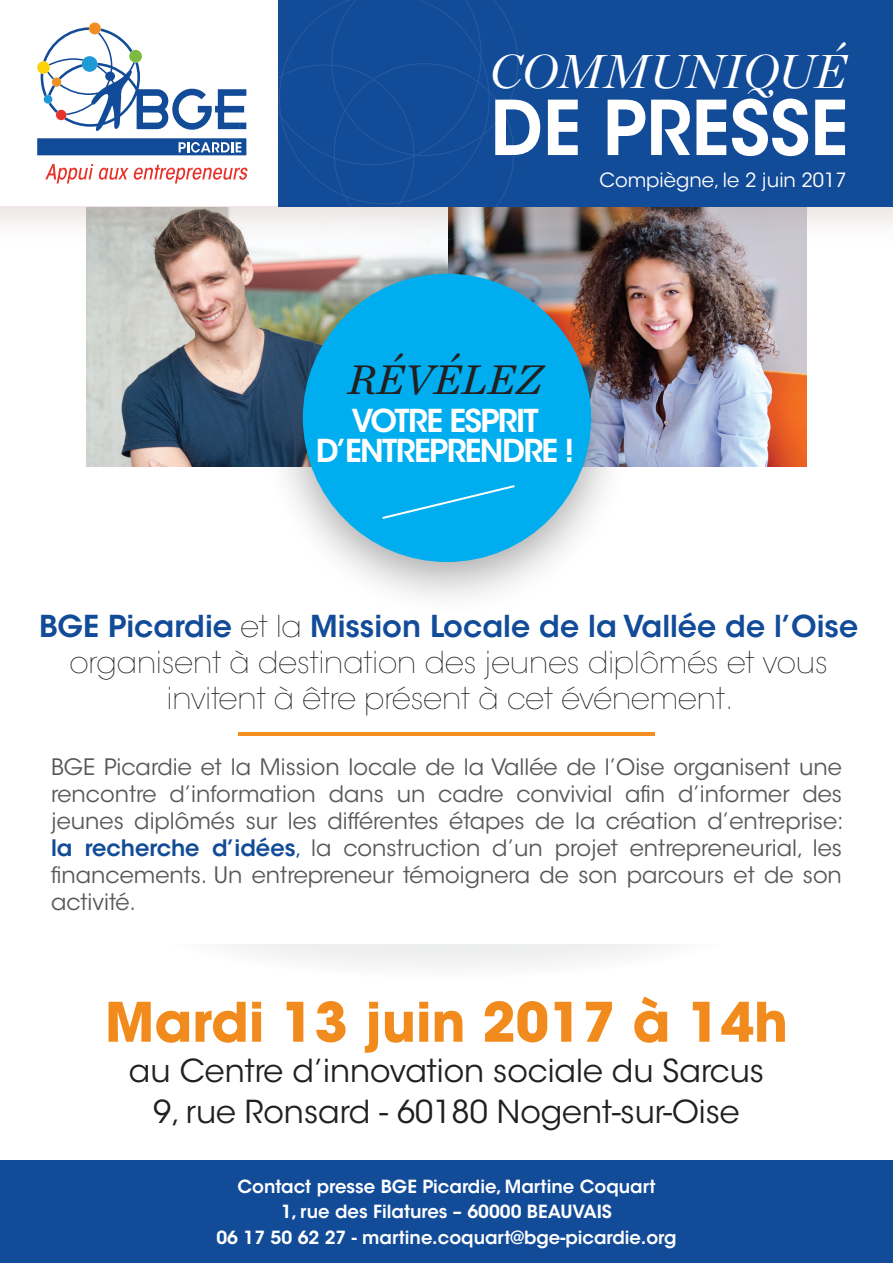
<style>
.page{position:relative;width:893px;height:1263px;background:#fff}
.page>*{position:absolute;margin:0;border:0;box-sizing:border-box;transform-origin:0 0}
.t1{font:600 74.85px "ITC Avant Garde Std";color:#fff;scale:.96 1}
.t2{font:700 54px "ITC Avant Garde Std";color:#f28b1d}
.t3{font:italic 47.25px "Chronicle Display";color:#fff}
.t4{font:italic 43.35px "Chronicle Text G1";color:#231f20}
.t5{font:31.5px/40.5px "ITC Avant Garde Std";color:#231f20;text-align:center}
.t6{font:600 31.35px/30.8px "ITC Avant Garde Std";letter-spacing:-.05em;color:#fff;text-align:center}
.t7{font:200 30px/36px "ITC Avant Garde Std";color:#231f20;text-align:center}
.t8{font:22.5px/27px "ITC Avant Garde Std";color:#57585a;text-align:justify}
.t9{font:19.5px "ITC Avant Garde Std";color:#fff}
.t10{font:600 18px/25.5px "ITC Avant Garde Std";color:#fff;text-align:center}
.s1{font-weight:600;color:#124b98}
.s2{color:#124b98}
</style>
<div class="page">
<img style="left:633px;top:246px;width:173px;height:221px">
<img style="left:86px;top:246px;width:175px;height:221px">
<div style="left:261px;top:244px;width:372px;height:373px;background:#231f20;opacity:.4"></div>
<div style="left:303px;top:274px;width:288px;height:288px;background:#00aeef;border-radius:50%"></div>
<svg style="left:382px;top:485px;width:133px;height:34px"></svg>
<div style="left:144px;top:864px;width:605px;height:115px;background:#f5f5f5;border-radius:50%"></div>
<div style="left:11px;top:828px;width:871px;height:116px;background:#fff"></div>
<div style="left:0;top:0;width:893px;height:246px;background:#b69890;opacity:.3"></div>
<div style="left:0;top:0;width:893px;height:205px;background:#fff"></div>
<svg style="left:45px;top:164px;width:203px;height:19px"></svg>
<svg style="left:41px;top:27px;width:205px;height:104px"></svg>
<div style="left:52px;top:77px;width:9px;height:10px;background:#f28d20;border-radius:50%"></div>
<div style="left:44px;top:95px;width:8px;height:9px;background:#1e9bd7;border-radius:50%"></div>
<div style="left:82px;top:56px;width:15px;height:16px;background:#1e9bd7;border-radius:50%"></div>
<div style="left:89px;top:23px;width:12px;height:11px;background:#f28d20;border-radius:50%"></div>
<div style="left:56px;top:110px;width:10px;height:10px;background:#e83129;border-radius:50%"></div>
<div style="left:37px;top:61px;width:13px;height:13px;background:#fcd308;border-radius:50%"></div>
<div style="left:129px;top:50px;width:13px;height:13px;background:#7dbc41;border-radius:50%"></div>
<div style="left:37px;top:138px;width:209px;height:17px;background:#124b98"></div>
<svg style="left:179px;top:142px;width:62px;height:11px"></svg>
<div style="left:279px;top:0;width:614px;height:206px;background:#124b98"></div>
<svg style="left:278px;top:0;width:240px;height:204px"></svg>
<hr style="left:238px;top:732px;width:417px;height:3px;background:#f68f21">
<div style="left:0;top:1160px;width:893px;height:103px;background:#124b98"></div>
<h3 class="t3" style="left:490px;top:34px;width:358px">COMMUNIQUÉ</h3>
<h1 class="t1" style="left:490px;top:80px;width:375px">DE PRESSE</h1>
<p class="t9" style="left:599px;top:168px;width:249px">Compiègne, le 2 juin 2017</p>
<h3 class="t4" style="left:348px;top:346px;width:196px">RÉVÉLEZ</h3>
<h3 class="t6" style="left:316px;top:405px;width:260px">VOTRE ESPRIT<br>D’ENTREPRENDRE !</h3>
<h3 class="t7" style="left:39px;top:609px;width:821px"><span class="s1">BGE Picardie</span> et la <span class="s1">Mission Locale de la Vallée de l’Oise </span>organisent à destination des jeunes diplômés et vous invitent à être présent à cet événement.</h3>
<p class="t8" style="left:51px;top:754px;width:794px">BGE Picardie et la Mission locale de la Vallée de l’Oise organisent une rencontre d’information dans un cadre convivial afin d’informer des jeunes diplômés sur les différentes étapes de la création d’entreprise: <span class="s1">la recherche d’idées</span><span class="s2">,</span> la construction d’un projet entrepreneurial, les financements. Un entrepreneur témoignera de son parcours et de son activité.</p>
<h2 class="t2" style="left:105px;top:987px;width:685px">Mardi 13 juin 2017 à 14h</h2>
<h3 class="t5" style="left:129px;top:1051px;width:637px">au Centre d’innovation sociale du Sarcus<br>9, rue Ronsard - 60180 Nogent-sur-Oise</h3>
<p class="t10" style="left:216px;top:1173px;width:462px">Contact presse BGE Picardie, Martine Coquart<br>1, rue des Filatures – 60000 BEAUVAIS<br>06 17 50 62 27 - martine.coquart@bge-picardie.org</p>
</div>
